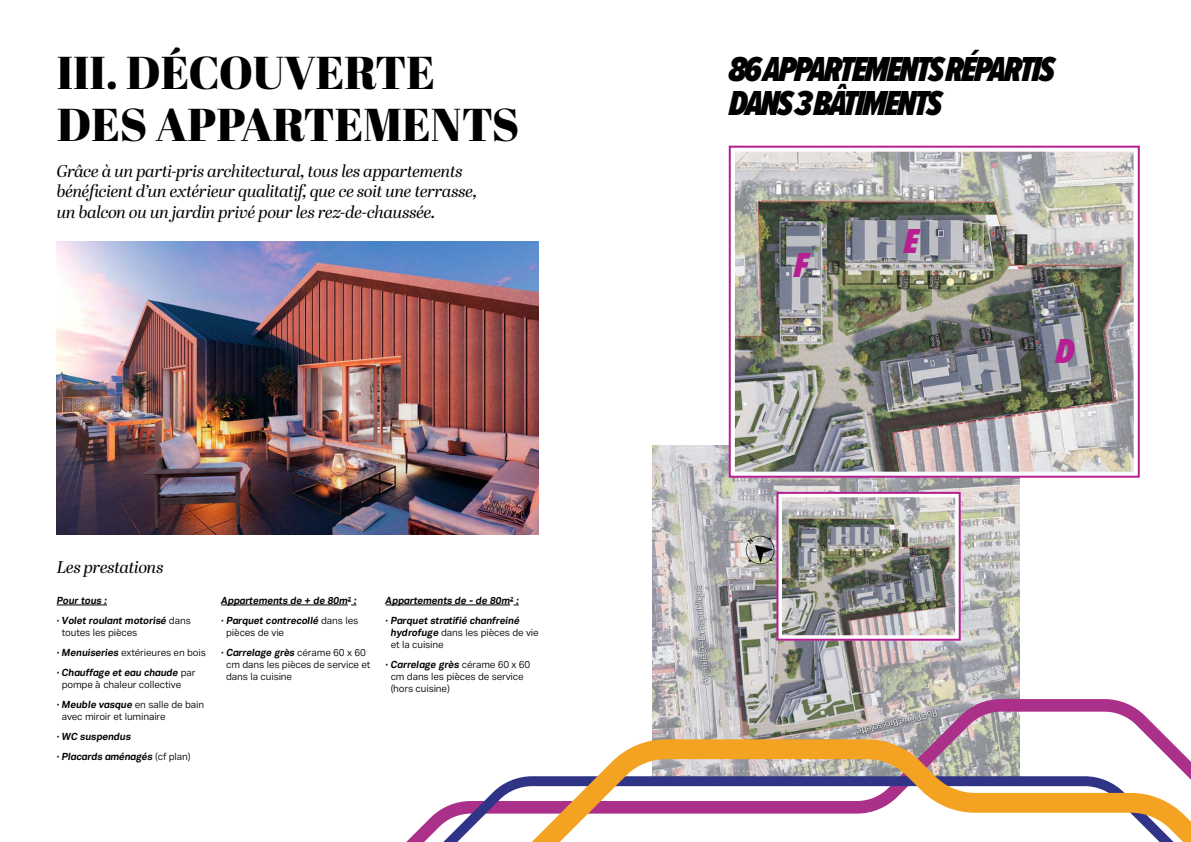
<style>
.page{position:relative;width:1191px;height:842px;background:#fff}
.page>*{position:absolute;margin:0;border:0;box-sizing:border-box;transform-origin:0 0}
.t1{font:46px/52px "Abril Fatface";color:#000}
.t2{font:italic 900 36px/34px "Proxima Nova Ex Cn";letter-spacing:-.06em;color:#000}
.t3{font:italic 900 36px "Proxima Nova Ex Cn";color:#b51f91}
.t4{font:italic 17px/20.4px "Abril Display";letter-spacing:-.02em;color:#000}
.t5{font:10px/20px "Vaud Display";letter-spacing:-.015em;color:#000}
.t6{font:italic 700 10px/20px "Vaud Display";letter-spacing:-.01em;color:#000}
.s1{font-weight:400;font-style:normal}
.s2{font-weight:700;font-style:italic}
</style>
<div class="page">
<img style="left:57px;top:242px;width:482px;height:292px">
<img style="left:652px;top:445px;width:367px;height:248px">
<img style="left:727px;top:145px;width:413px;height:334px">
<img style="left:652px;top:693px;width:505px;height:35px">
<svg style="left:406px;top:801px;width:60px;height:41px"></svg>
<svg style="left:466px;top:728px;width:725px;height:114px"></svg>
<hr style="left:57px;top:605px;width:50px;height:1px;background:#000">
<div style="left:729px;top:146px;width:410px;height:332px;border:2px solid #b51f91"></div>
<img style="left:774px;top:490px;width:188px;height:153px">
<div style="left:776px;top:492px;width:184px;height:149px;border:2px solid #b51f91"></div>
<hr style="left:221px;top:605px;width:127px;height:1px;background:#000">
<svg style="left:348px;top:601px;width:8px;height:5px"></svg>
<hr style="left:386px;top:605px;width:124px;height:1px;background:#000">
<svg style="left:510px;top:601px;width:9px;height:5px"></svg>
<h1 class="t1" style="left:57px;top:45px;width:464px">III. DÉCOUVERTE<br>DES APPARTEMENTS</h1>
<h3 class="t4" style="left:57px;top:162px;width:422px">Grâce à un parti-pris architectural, tous les appartements bénéficient d’un extérieur qualitatif, que ce soit une terrasse, un balcon ou un jardin privé pour les rez-de-chaussée.</h3>
<h3 class="t4" style="left:57px;top:558px;width:108px">Les prestations</h3>
<p class="t6" style="left:57px;top:590px;width:136px">Pour tous :<br>· Volet roulant motorisé <span class="s1">dans</span></p>
<p class="t5" style="left:57px;top:622px;width:151px;text-indent:5px">toutes les pièces<br><span class="s2">· Menuiseries</span> extérieures en bois <span class="s2">· Chauffage et eau chaude</span> par</p>
<p class="t5" style="left:57px;top:674px;width:149px;text-indent:5px">pompe à chaleur collective<br><span class="s2">· Meuble vasque</span> en salle de bain</p>
<p class="t5" style="left:62px;top:706px;width:105px">avec miroir et luminaire</p>
<p class="t6" style="left:57px;top:726px;width:135px">· WC suspendus<br>· Placards aménagés <span class="s1">(cf plan)</span></p>
<p class="t6" style="left:221px;top:590px;width:139px">Appartements de + de 80m<sup>2</sup> : · Parquet contrecollé <span class="s1">dans les</span></p>
<p class="t5" style="left:221px;top:622px;width:146px;text-indent:5px">pièces de vie<br><span class="s2">· Carrelage grès</span> cérame 60 x 60</p>
<p class="t5" style="left:226px;top:658px;width:146px;line-height:12px">cm dans les pièces de service et dans la cuisine</p>
<p class="t6" style="left:386px;top:590px;width:135px">Appartements de - de 80m<sup>2</sup> : · Parquet stratifié chanfreiné</p>
<p class="t5" style="left:391px;top:626px;width:149px;line-height:12px"><span class="s2">hydrofuge</span> dans les pièces de vie et la cuisine</p>
<p class="t5" style="left:391px;top:658px;width:141px;line-height:12px;text-indent:-5px"><span class="s2">· Carrelage grès</span> cérame 60 x 60 cm dans les pièces de service (hors cuisine)</p>
<h2 class="t2" style="left:729px;top:52px;width:327px">86 APPARTEMENTS RÉPARTIS<br>DANS 3 BÂTIMENTS</h2>
<h2 class="t3" style="left:794px;top:239px;width:16px">F</h2>
<h2 class="t3" style="left:904px;top:215px;width:16px">E</h2>
<h2 class="t3" style="left:1055px;top:324px;width:20px">D</h2>
</div>
